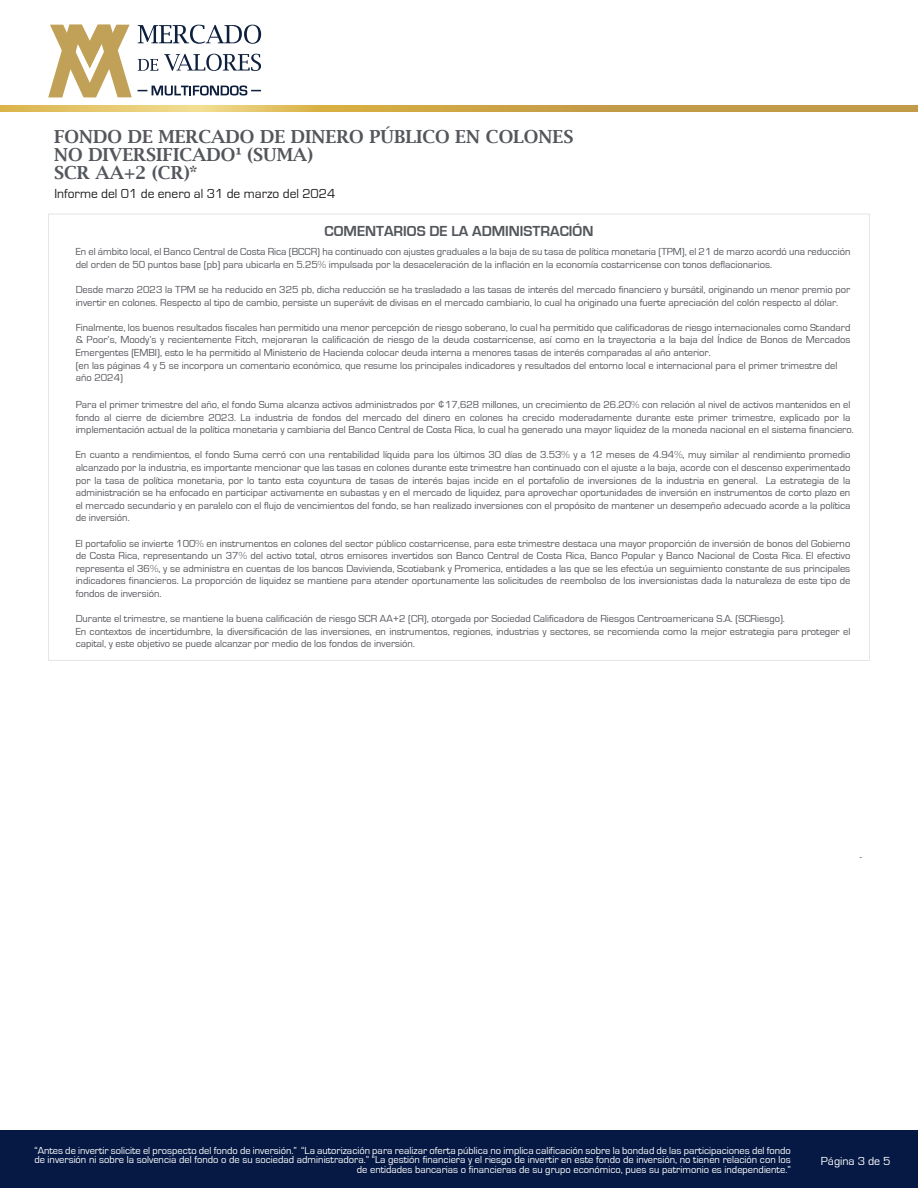
<style>
.page{position:relative;width:918px;height:1188px;background:#fff}
.page>*{position:absolute;margin:0;border:0;box-sizing:border-box;transform-origin:0 0}
.t1{font:600 18px/18px "Lucida Bright";color:#53565b}
.t2{font:700 15px "Eurostile";color:#53565b}
.t3{font:13.5px "Eurostile";color:#231f20}
.t4{font:12px "Eurostile";color:#fff}
.t5{font:10.5px/12.6px "Eurostile";color:#54555b}
.t6{font:10.5px/9.4px "Eurostile";color:#fff;text-align:right}
.t7{font:10.5px "Eurostile";color:#53565b}
.s1{font-style:inherit}
.s2{font-size:12px;color:#53565b}
</style>
<div class="page">
<div style="left:0;top:1130px;width:918px;height:58px;background:#051944"></div>
<svg style="left:0;top:106px;width:918px;height:6px"></svg>
<svg style="left:48px;top:25px;width:84px;height:72px"></svg>
<svg style="left:138px;top:25px;width:123px;height:19px"></svg>
<svg style="left:138px;top:59px;width:20px;height:12px"></svg>
<svg style="left:164px;top:54px;width:97px;height:17px"></svg>
<svg style="left:138px;top:86px;width:123px;height:10px"></svg>
<h1 class="t1" style="left:54px;top:127px;width:521px">FONDO DE MERCADO DE DINERO PÚBLICO EN COLONES<br>NO DIVERSIFICADO¹ (SUMA)<br>SCR AA+2 (CR)*</h1>
<p class="t3" style="left:55px;top:186px;width:282px">Informe del 01 de enero al 31 de marzo del 2024</p>
<h2 class="t2" style="left:325px;top:223px;width:270px">COMENTARIOS DE LA ADMINISTRACIÓN</h2>
<p class="t5" style="left:76px;top:246px;width:776px">En el ámbito local, el Banco Central de Costa Rica (BCCR) ha continuado con ajustes graduales a la baja de su tasa de política monetaria (TPM), el 21 de marzo acordó una reducción del orden de 50 puntos base (pb) para ubicarla en 5.25% impulsada por la desaceleración de la inflación en la economía costarricense con tonos deflacionarios.</p>
<p class="t5" style="left:76px;top:283px;width:776px">Desde marzo 2023 la TPM se ha reducido en 325 pb, dicha reducción se ha trasladado a las tasas de interés del mercado financiero y bursátil, originando un menor premio por invertir en colones. Respecto al tipo de cambio, persiste un superávit de divisas en el mercado cambiario, lo cual ha originado una fuerte apreciación del colón respecto al dólar.</p>
<p class="t5" style="left:76px;top:321px;width:776px">Finalmente, los buenos resultados fiscales han permitido una menor percepción de riesgo soberano, lo cual ha permitido que calificadoras de riesgo internacionales como Standard &amp; Poor’s, Moody’s y recientemente Fitch, mejoraran la calificación de riesgo de la deuda costarricense, así como en la trayectoria a la baja del Índice de Bonos de Mercados Emergentes (EMBI), esto le ha permitido al Ministerio de Hacienda colocar deuda interna a menores tasas de interés comparadas al año anterior.<br>(en las páginas 4 y <span class="s1">5</span> se incorpora un comentario económico, que resume los principales indicadores y resultados del entorno local e internacional para el primer trimestre del año 2024)</p>
<p class="t5" style="left:76px;top:399px;width:780px">Para el primer trimestre del año, el fondo Suma alcanza activos administrados por <span class="s2">¢</span>17,628 millones, un crecimiento de 26.20% con relación al nivel de activos mantenidos en el fondo al cierre de diciembre 2023. La industria de fondos del mercado del dinero en colones ha crecido moderadamente durante este primer trimestre, explicado por la implementación actual de la política monetaria y cambiaria del Banco Central de Costa Rica, lo cual ha generado una mayor liquidez de la moneda nacional en el sistema financiero.</p>
<p class="t5" style="left:76px;top:449px;width:776px;text-align:justify">En cuanto a rendimientos, el fondo Suma cerró con una rentabilidad líquida para los últimos 30 días de 3.53% y a 12 meses de 4.94%, muy similar al rendimiento promedio alcanzado por la industria, es importante mencionar que las tasas en colones durante este trimestre han continuado con el ajuste a la baja, acorde con el descenso experimentado por la tasa de política monetaria, por lo tanto esta coyuntura de tasas de interés bajas incide en el portafolio de inversiones de la industria en general. La estrategia de la administración se ha enfocado en participar activamente en subastas y en el mercado de liquidez, para aprovechar oportunidades de inversión en instrumentos de corto plazo en el mercado secundario y en paralelo con el flujo de vencimientos del fondo, se han realizado inversiones con el propósito de mantener un desempeño adecuado acorde a la política de inversión.</p>
<p class="t5" style="left:76px;top:537px;width:776px;text-align:justify">El portafolio se invierte 100% en instrumentos en colones del sector público costarricense, para este trimestre destaca una mayor proporción de inversión de bonos del Gobierno de Costa Rica, representando un 37% del activo total, otros emisores invertidos son Banco Central de Costa Rica, Banco Popular y Banco Nacional de Costa Rica. El efectivo representa el 36%, y se administra en cuentas de los bancos Davivienda, Scotiabank y Promerica, entidades a las que se les efectúa un seguimiento constante de sus principales indicadores financieros. La proporción de liquidez se mantiene para atender oportunamente las solicitudes de reembolso de los inversionistas dada la naturaleza de este tipo de fondos de inversión.</p>
<p class="t5" style="left:76px;top:613px;width:776px">Durante el trimestre, se mantiene la buena calificación de riesgo SCR AA+2 (CR), otorgada por Sociedad Calificadora de Riesgos Centroamericana S.A. (SCRiesgo).<br>En contextos de incertidumbre, la diversificación de las inversiones, en instrumentos, regiones, industrias y sectores, se recomienda como la mejor estrategia para proteger el capital, y este objetivo se puede alcanzar por medio de los fondos de inversión.</p>
<p class="t7" style="left:860px;top:851px;width:4px">-</p>
<p class="t6" style="left:34px;top:1146px;width:758px">“Antes de invertir solicite el prospecto del fondo de inversión.” “La autorización para realizar oferta pública no implica calificación sobre la bondad de las participaciones del fondo de inversión ni sobre la solvencia del fondo o de su sociedad administradora.” “La gestión financiera y el riesgo de invertir en este fondo de inversión, no tienen relación con los de entidades bancarias o financieras de su grupo económico, pues su patrimonio es independiente.”</p>
<p class="t4" style="left:821px;top:1155px;width:71px">Página 3 de 5</p>
</div>
